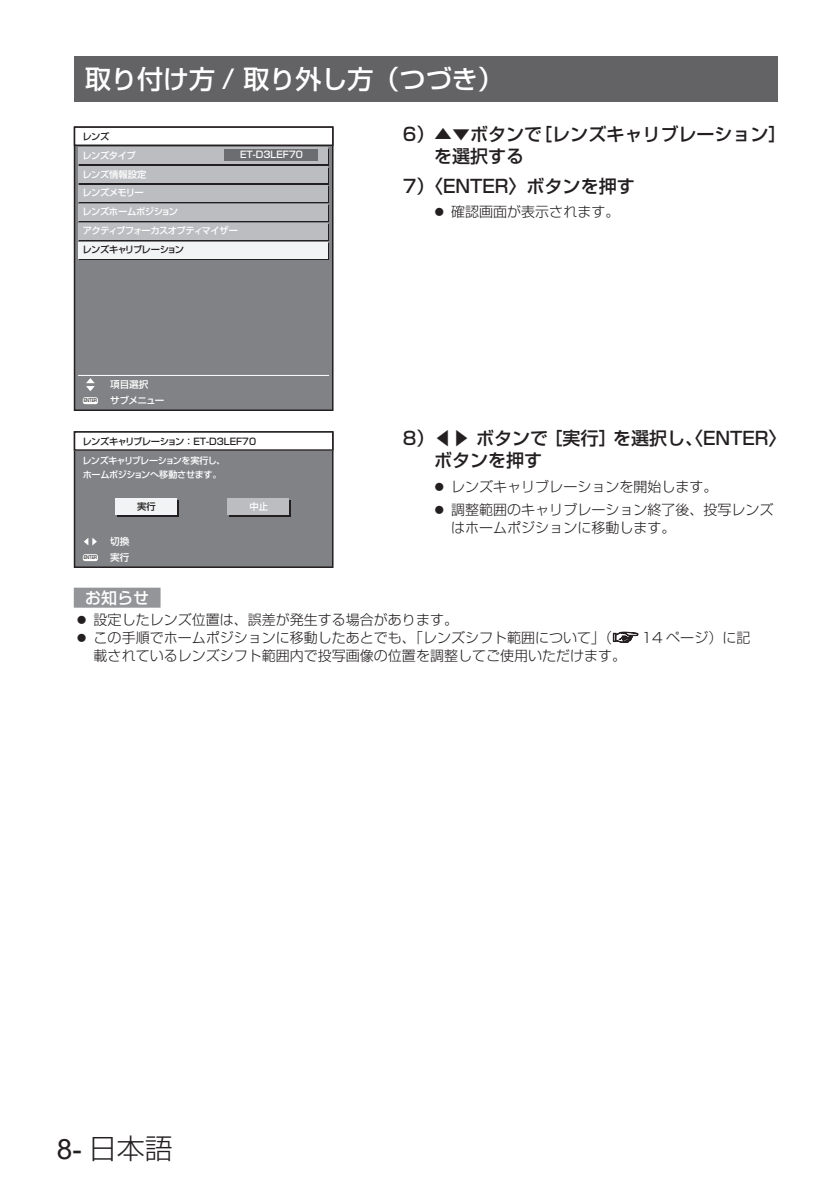
<style>
.page{position:relative;width:840px;height:1191px;background:#fff}
.page>*{position:absolute;margin:0;border:0;box-sizing:border-box;transform-origin:0 0}
.t1{font:300 28px "Shin Go Pro";color:#231f20}
.t2{font:500 26px "Shin Go Pro";color:#fff}
.t3{font:500 18px/22px "Shin Go Pro";color:#231f20}
.t4{font:500 16px "Shin Go Pro";color:#fff}
.t5{font:300 14px/18px "Shin Go Pro";color:#231f20}
.t6{font:500 9.6px "Shin Go Pro";letter-spacing:-.025em;color:#fff}
.t7{font:500 9.4px/18.8px "Shin Go Pro";letter-spacing:-.05em;color:#fff}
.t8{font:500 9.4px "Shin Go Pro";letter-spacing:-.04em;color:#231f20}
.t9{font:500 9.4px "Shin Go Pro";letter-spacing:-.075em;color:#231f20}
.t10{font:500 9.4px "Shin Go Pro";color:#fff}
.t11{font:500 9.2px/14px "Shin Go Pro";letter-spacing:-.04em;color:#fff}
.t12{font:500 4.8px "Shin Go Pro";color:#231f20;scale:.79 1}
.s1{font-family:"Gulim";font-weight:400;font-size:26.6px}
.s2{font-family:"Arial";font-weight:400}
</style>
<div class="page">
<div style="left:74px;top:57px;width:703px;height:45px;background:#636366"></div>
<div style="left:74px;top:127px;width:258px;height:283px;background:#808285"></div>
<div style="left:74px;top:126px;width:259px;height:285px;border:2px solid #231f20"></div>
<svg style="left:86px;top:378px;width:9px;height:13px"></svg>
<hr style="left:78px;top:375px;width:251px;height:1px;background:#fff">
<div style="left:83px;top:397px;width:15px;height:7px;background:#fff;border-radius:2px"></div>
<div style="left:74px;top:127px;width:258px;height:18px;background:#fff"></div>
<div style="left:74px;top:126px;width:259px;height:20px;border:2px solid #231f20"></div>
<div style="left:80px;top:149px;width:249px;height:16px;background:#bcbdc0"></div>
<div style="left:78px;top:147px;width:249px;height:17px;background:#bcbdc0"></div>
<div style="left:224px;top:149px;width:94px;height:12px;background:#6c6d70"></div>
<div style="left:80px;top:168px;width:249px;height:16px;background:#bcbdc0"></div>
<div style="left:78px;top:166px;width:249px;height:17px;background:#bcbdc0"></div>
<div style="left:80px;top:187px;width:249px;height:16px;background:#bcbdc0"></div>
<div style="left:78px;top:185px;width:249px;height:16px;background:#bcbdc0"></div>
<div style="left:80px;top:206px;width:249px;height:16px;background:#bcbdc0"></div>
<div style="left:78px;top:204px;width:249px;height:16px;background:#bcbdc0"></div>
<div style="left:80px;top:224px;width:249px;height:17px;background:#bcbdc0"></div>
<div style="left:78px;top:223px;width:249px;height:16px;background:#bcbdc0"></div>
<div style="left:80px;top:243px;width:249px;height:17px;background:#f2f3f4"></div>
<div style="left:78px;top:242px;width:249px;height:16px;background:#f2f3f4"></div>
<div style="left:74px;top:432px;width:258px;height:135px;background:#808285"></div>
<div style="left:74px;top:431px;width:259px;height:137px;border:2px solid #231f20"></div>
<div style="left:83px;top:554px;width:15px;height:7px;background:#fff;border-radius:2px"></div>
<svg style="left:84px;top:538px;width:13px;height:7px"></svg>
<div style="left:74px;top:432px;width:258px;height:18px;background:#fff"></div>
<div style="left:74px;top:431px;width:259px;height:20px;border:2px solid #231f20"></div>
<div style="left:116px;top:500px;width:62px;height:17px;background:#231f20"></div>
<div style="left:115px;top:499px;width:62px;height:16px;background:#f2f3f4"></div>
<div style="left:229px;top:500px;width:62px;height:17px;background:#231f20"></div>
<div style="left:227px;top:499px;width:62px;height:16px;background:#bcbdc0"></div>
<div style="left:74px;top:587px;width:86px;height:20px;background:#939598"></div>
<h2 class="t2" style="left:85px;top:58px;width:420px">取り付け方 /.取り外し方（つづき）</h2>
<p class="t3" style="left:434px;top:121px;width:353px;text-indent:-31px">6）.▲▼ボタンで［レンズキャリブレーション］を選択する</p>
<p class="t3" style="left:403px;top:173px;width:233px">7）.〈ENTER〉ボタンを押す</p>
<p class="t5" style="left:451px;top:201px;width:169px">確認画面が表示されます。</p>
<p class="t8" style="left:82px;top:128px;width:28px">レンズ</p>
<p class="t7" style="left:82px;top:145px;width:55px">レンズタイプ</p>
<p class="t10" style="left:240px;top:147px;width:64px">ET-D3LEF70</p>
<p class="t7" style="left:82px;top:163px;width:157px">レンズ情報設定<br>レンズメモリー<br>レンズホームポジション<br>アクティブフォーカスオプティマイザー</p>
<p class="t9" style="left:82px;top:242px;width:103px">レンズキャリブレーション</p>
<p class="t12" style="left:84px;top:397px;width:19px">ENTER</p>
<p class="t6" style="left:110px;top:376px;width:40px">項目選択</p>
<p class="t6" style="left:110px;top:392px;width:56px">サブメニュー</p>
<p class="t8" style="left:82px;top:433px;width:175px">レンズキャリブレーション：ET-D3LEF70</p>
<p class="t11" style="left:82px;top:452px;width:144px">レンズキャリブレーションを実行し、ホームポジションへ移動させます。</p>
<p class="t12" style="left:84px;top:553px;width:19px">ENTER</p>
<p class="t8" style="left:137px;top:499px;width:20px">実行</p>
<p class="t7" style="left:249px;top:496px;width:20px">中止</p>
<p class="t6" style="left:110px;top:533px;width:21px">切換</p>
<p class="t6" style="left:110px;top:549px;width:21px">実行</p>
<p class="t3" style="left:434px;top:425px;width:353px;text-indent:-31px">8）.◀▶.ボタンで［実行］を選択し、〈ENTER〉ボタンを押す</p>
<p class="t5" style="left:451px;top:473px;width:323px;line-height:23.6px">レンズキャリブレーションを開始します。<br>調整範囲のキャリブレーション終了後、投写レンズ</p>
<p class="t5" style="left:451px;top:517px;width:225px">はホームポジションに移動します。</p>
<p class="t4" style="left:85px;top:584px;width:65px">お知らせ</p>
<p class="t5" style="left:94px;top:609px;width:658px">設定したレンズ位置は、誤差が発生する場合があります。<br>この手順でホームポジションに移動したあとでも、「レンズシフト範囲について」（<span class="s1">☞</span> 14 ページ）に記載されているレンズシフト範囲内で投写画像の位置を調整してご使用いただけます。</p>
<h1 class="t1" style="left:57px;top:1125px;width:117px"><span class="s2">8-</span> 日本語</h1>
</div>
